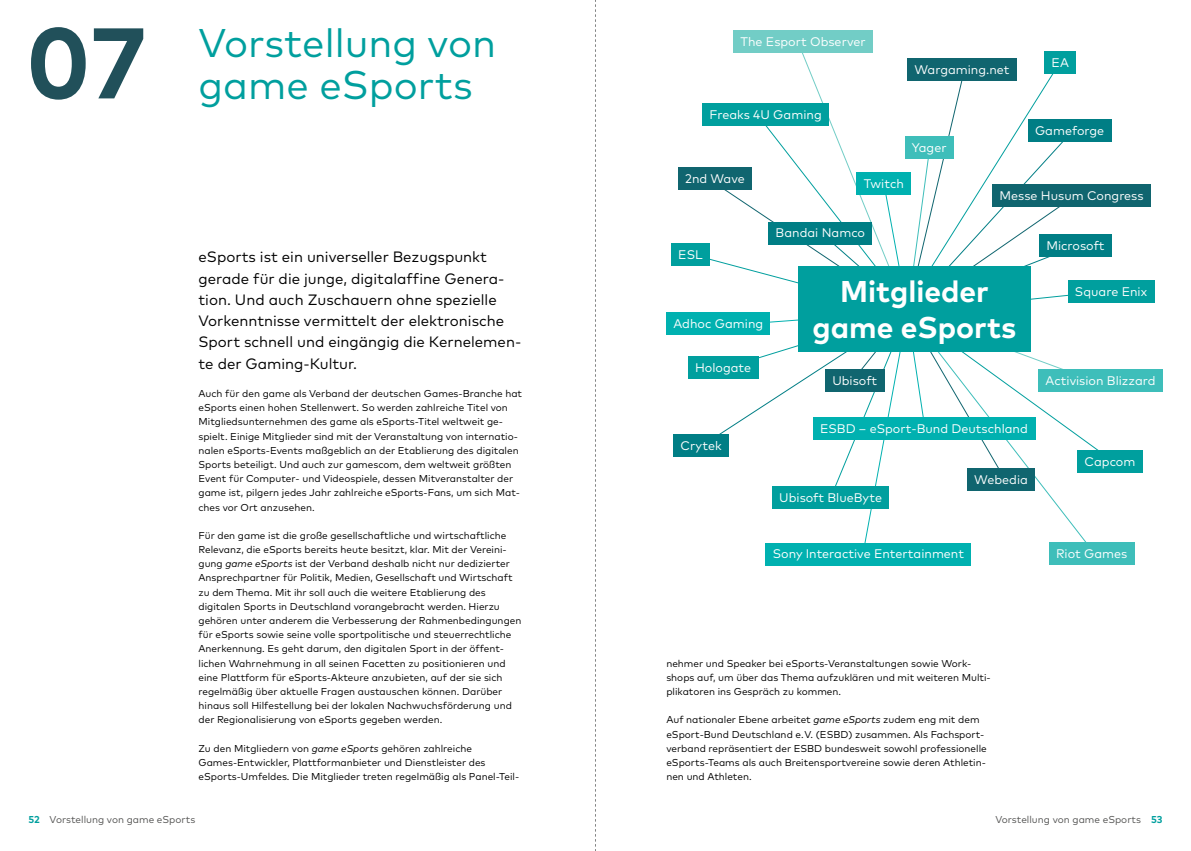
<style>
.page{position:relative;width:1191px;height:851px;background:#fff}
.page>*{position:absolute;margin:0;border:0;box-sizing:border-box;transform-origin:0 0}
.t1{font:700 100px "Mark OT";color:#21505a}
.t2{font:40px "Mark OT";color:#009f9e}
.t3{font:700 30px "Mark OT";color:#fff}
.t4{font:15px/21.2px "Mark OT";color:#000}
.t5{font:12.5px "Mark OT";color:#fff}
.t6{font:10px/14.1px "Mark OT";color:#000}
.t7{font:10px "Mark OT";color:#545453}
.s1{font-style:italic}
.s2{font-weight:700;color:#009f9e}
</style>
<div class="page">
<svg style="left:709px;top:42px;width:405px;height:500px"></svg>
<div style="left:678px;top:167px;width:74px;height:23px;background:#10656f"></div>
<div style="left:1038px;top:369px;width:124px;height:22px;background:#3ebeba"></div>
<div style="left:666px;top:312px;width:104px;height:23px;background:#00b1b0"></div>
<div style="left:768px;top:221px;width:104px;height:23px;background:#007e85"></div>
<div style="left:772px;top:486px;width:117px;height:22px;background:#009f9e"></div>
<div style="left:1077px;top:450px;width:65px;height:23px;background:#009f9e"></div>
<div style="left:673px;top:434px;width:55px;height:23px;background:#007e85"></div>
<div style="left:1044px;top:51px;width:31px;height:23px;background:#009f9e"></div>
<div style="left:813px;top:416px;width:222px;height:23px;background:#00b1b0"></div>
<div style="left:671px;top:243px;width:38px;height:23px;background:#009f9e"></div>
<div style="left:702px;top:103px;width:127px;height:23px;background:#009f9e"></div>
<div style="left:1028px;top:119px;width:83px;height:23px;background:#007e85"></div>
<div style="left:688px;top:356px;width:70px;height:23px;background:#009f9e"></div>
<div style="left:992px;top:184px;width:158px;height:23px;background:#10656f"></div>
<div style="left:1039px;top:234px;width:72px;height:23px;background:#007e85"></div>
<div style="left:1049px;top:541px;width:85px;height:23px;background:#3ebeba"></div>
<div style="left:765px;top:542px;width:206px;height:23px;background:#00b1b0"></div>
<div style="left:1067px;top:280px;width:87px;height:23px;background:#009f9e"></div>
<div style="left:798px;top:266px;width:232px;height:86px;background:#009f9e"></div>
<div style="left:733px;top:30px;width:139px;height:23px;background:#72cdc6"></div>
<div style="left:856px;top:172px;width:55px;height:23px;background:#00b1b0"></div>
<div style="left:825px;top:369px;width:59px;height:22px;background:#10656f"></div>
<div style="left:907px;top:58px;width:109px;height:23px;background:#10656f"></div>
<div style="left:967px;top:468px;width:68px;height:23px;background:#10656f"></div>
<div style="left:904px;top:136px;width:49px;height:23px;background:#3ebeba"></div>
<svg style="left:595px;top:0;width:1px;height:850px"></svg>
<h1 class="t1" style="left:28px;top:-2px;width:121px">07</h1>
<h2 class="t2" style="left:198px;top:18px;width:299px">Vorstellung von</h2>
<h2 class="t2" style="left:198px;top:60px;width:276px">game eSports</h2>
<p class="t4" style="left:198px;top:246px;width:324px">eSports ist ein universeller Bezugspunkt gerade für die junge, digitalaffine Genera&shy;tion. Und auch Zuschauern ohne spezielle Vorkenntnisse vermittelt der elektronische Sport schnell und eingängig die Kernelemen&shy;te der Gaming-Kultur.</p>
<p class="t6" style="left:198px;top:386px;width:325px">Auch für den game als Verband der deutschen Games-Branche hat eSports einen hohen Stellenwert. So werden zahlreiche Titel von Mitgliedsunternehmen des game als eSports-Titel weltweit ge&shy;spielt. Einige Mitglieder sind mit der Veranstaltung von internatio&shy;nalen eSports-Events maßgeblich an der Etablierung des digitalen Sports beteiligt. Und auch zur gamescom, dem weltweit größten Event für Computer- und Videospiele, dessen Mitveranstalter der game ist, pilgern jedes Jahr zahlreiche eSports-Fans, um sich Mat&shy;ches vor Ort anzusehen.</p>
<p class="t6" style="left:198px;top:528px;width:324px">Für den game ist die große gesellschaftliche und wirtschaftliche Relevanz, die eSports bereits heute besitzt, klar. Mit der Vereini&shy;gung <span class="s1">game eSports</span> ist der Verband deshalb nicht nur dedizierter Ansprechpartner für Politik, Medien, Gesellschaft und Wirtschaft zu dem Thema. Mit ihr soll auch die weitere Etablierung des digitalen Sports in Deutschland vorangebracht werden. Hierzu gehören unter anderem die Verbesserung der Rahmenbedingungen für eSports sowie seine volle sportpolitische und steuerrechtliche Anerkennung. Es geht darum, den digitalen Sport in der öffent&shy;lichen Wahrnehmung in all seinen Facetten zu positionieren und eine Plattform für eSports-Akteure anzubieten, auf der sie sich regelmäßig über aktuelle Fragen austauschen können. Darüber hinaus soll Hilfestellung bei der lokalen Nachwuchsförderung und der Regionalisierung von eSports gegeben werden.</p>
<p class="t6" style="left:198px;top:740px;width:322px">Zu den Mitgliedern von <span class="s1">game eSports</span> gehören zahlreiche<br>Games-Entwickler, Plattformanbieter und Dienstleister des eSports-Umfeldes. Die Mitglieder treten regelmäßig als Panel-Teil-</p>
<p class="t5" style="left:740px;top:34px;width:127px">The Esport Observer</p>
<p class="t5" style="left:914px;top:62px;width:97px">Wargaming.net</p>
<p class="t5" style="left:1051px;top:55px;width:19px">EA</p>
<p class="t5" style="left:709px;top:107px;width:114px">Freaks 4U Gaming</p>
<p class="t5" style="left:685px;top:171px;width:61px">2nd Wave</p>
<p class="t5" style="left:911px;top:140px;width:36px">Yager</p>
<p class="t5" style="left:864px;top:176px;width:42px">Twitch</p>
<p class="t5" style="left:678px;top:246px;width:26px">ESL</p>
<p class="t5" style="left:775px;top:225px;width:91px">Bandai Namco</p>
<p class="t5" style="left:1035px;top:123px;width:71px">Gameforge</p>
<p class="t5" style="left:999px;top:188px;width:145px">Messe Husum Congress</p>
<p class="t5" style="left:1046px;top:238px;width:60px">Microsoft</p>
<p class="t5" style="left:673px;top:316px;width:91px">Adhoc Gaming</p>
<p class="t5" style="left:695px;top:360px;width:58px">Hologate</p>
<p class="t5" style="left:680px;top:438px;width:43px">Crytek</p>
<h3 class="t3" style="left:840px;top:272px;width:150px">Mitglieder</h3>
<p class="t5" style="left:1075px;top:284px;width:74px">Square Enix</p>
<h3 class="t3" style="left:812px;top:308px;width:205px">game eSports</h3>
<p class="t5" style="left:832px;top:372px;width:46px">Ubisoft</p>
<p class="t5" style="left:820px;top:420px;width:209px">ESBD – eSport-Bund Deutschland</p>
<p class="t5" style="left:779px;top:489px;width:104px">Ubisoft BlueByte</p>
<p class="t5" style="left:974px;top:471px;width:55px">Webedia</p>
<p class="t5" style="left:1045px;top:372px;width:111px">Activision Blizzard</p>
<p class="t5" style="left:1084px;top:454px;width:52px">Capcom</p>
<p class="t5" style="left:772px;top:546px;width:193px">Sony Interactive Entertainment</p>
<p class="t5" style="left:1056px;top:545px;width:73px">Riot Games</p>
<p class="t6" style="left:666px;top:655px;width:326px">nehmer und Speaker bei eSports-Veranstaltungen sowie Work&shy;shops auf, um über das Thema aufzuklären und mit weiteren Multi&shy;plikatoren ins Gespräch zu kommen.</p>
<p class="t6" style="left:666px;top:712px;width:322px">Auf nationaler Ebene arbeitet <span class="s1">game eSports</span> zudem eng mit dem eSport-Bund Deutschland e. V. (ESBD) zusammen. Als Fachsport&shy;verband repräsentiert der ESBD bundesweit sowohl professionelle eSports-Teams als auch Breitensportvereine sowie deren Athletin&shy;nen und Athleten.</p>
<p class="t7" style="left:28px;top:812px;width:168px"><span class="s2">52</span> Vorstellung von game eSports</p>
<p class="t7" style="left:995px;top:812px;width:169px">Vorstellung von game eSports <span class="s2">53</span></p>
</div>
